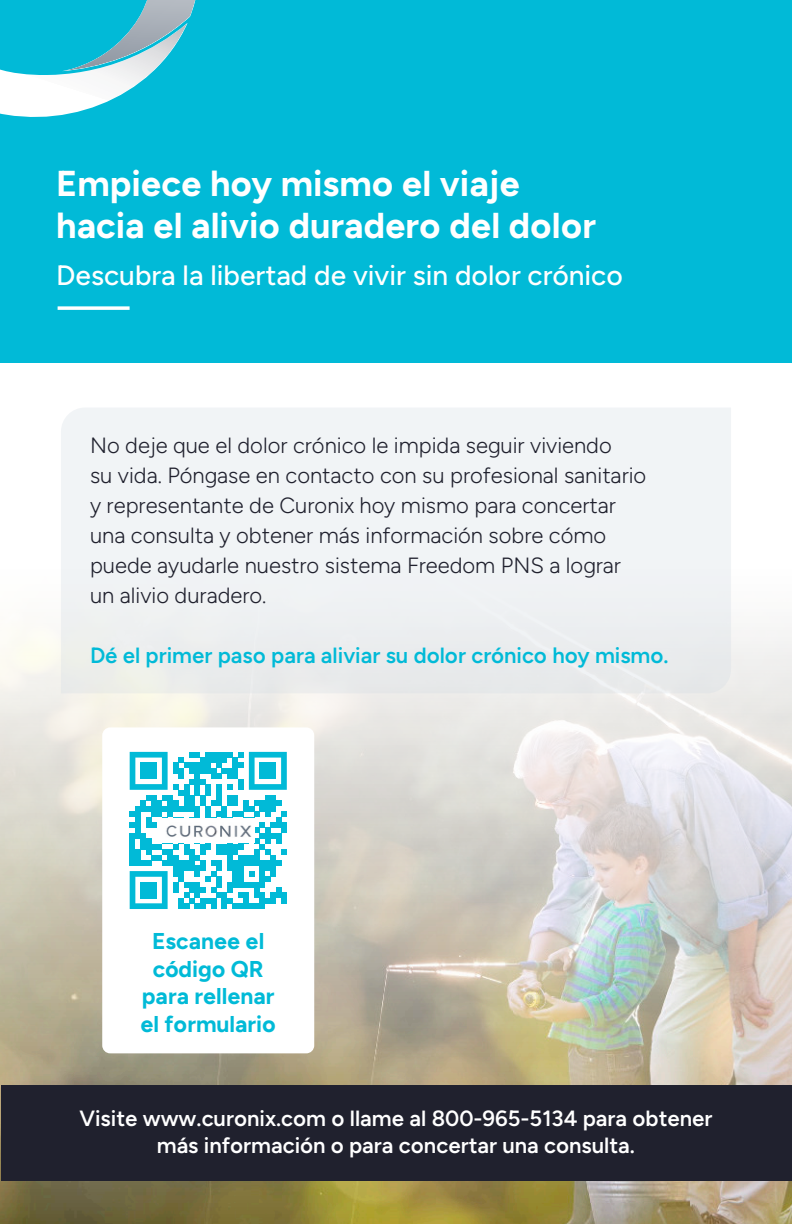
<style>
.page{position:relative;width:792px;height:1224px;background:#fff}
.page>*{position:absolute;margin:0;border:0;box-sizing:border-box;transform-origin:0 0}
.t1{font:700 36px/42px "Figtree";color:#fff}
.t2{font:500 28px "Figtree";color:#fff}
.t3{font:700 22.8px/27.4px "Figtree";color:#01bad7;text-align:center}
.t4{font:300 22px/30px "Figtree";color:#20212e}
.t5{font:600 22px/26.4px "Figtree";color:#fff;text-align:center}
.t6{font:600 22px "Figtree";color:#01bad7}
</style>
<div class="page">
<div style="left:0;top:0;width:792px;height:363px;background:#01bad7"></div>
<svg style="left:0;top:0;width:196px;height:117px"></svg>
<img style="left:0;top:627px;width:792px;height:597px">
<svg style="left:61px;top:408px;width:670px;height:285px;fill:#f1f4f6"></svg>
<svg style="left:58px;top:306px;width:72px;height:4px"></svg>
<div style="left:102px;top:727px;width:212px;height:326px;background:#fff;border-radius:8px"></div>
<svg style="left:130px;top:752px;width:157px;height:157px"></svg>
<div style="left:141px;top:763px;width:16px;height:16px;background:#01bad7"></div>
<div style="left:260px;top:763px;width:16px;height:16px;background:#01bad7"></div>
<div style="left:141px;top:882px;width:16px;height:16px;background:#01bad7"></div>
<img style="left:162px;top:819px;width:92px;height:23px">
<div style="left:1px;top:1085px;width:791px;height:96px;background:#20212e"></div>
<h1 class="t1" style="left:56px;top:165px;width:541px">Empiece hoy mismo el viaje hacia el alivio duradero del dolor</h1>
<p class="t2" style="left:56px;top:263px;width:568px">Descubra la libertad de vivir sin dolor crónico</p>
<p class="t4" style="left:90px;top:431px;width:558px">No deje que el dolor crónico le impida seguir viviendo<br>su vida. Póngase en contacto con su profesional sanitario y representante de Curonix hoy mismo para concertar una consulta y obtener más información sobre cómo puede ayudarle nuestro sistema Freedom PNS a lograr un alivio duradero.</p>
<p class="t6" style="left:90px;top:645px;width:580px">Dé el primer paso para aliviar su dolor crónico hoy mismo.</p>
<p class="t3" style="left:140px;top:929px;width:137px">Escanee el código QR para rellenar el formulario</p>
<p class="t5" style="left:79px;top:1107px;width:635px">Visite www.curonix.com o llame al 800-965-5134 para obtener más información o para concertar una consulta.</p>
</div>
